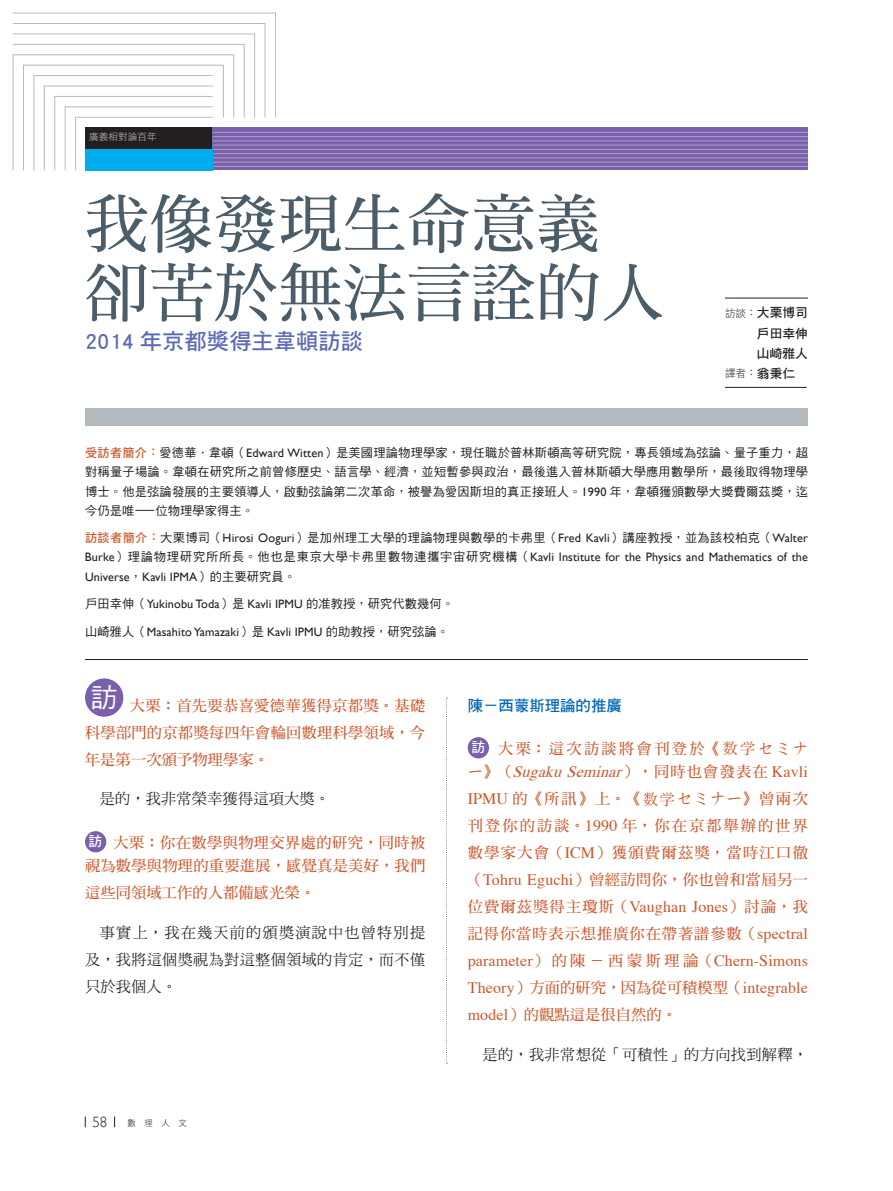
<style>
.page{position:relative;width:893px;height:1191px;background:#fff}
.page>*{position:absolute;margin:0;border:0;box-sizing:border-box;transform-origin:0 0}
.t1{font:63.75px/69px "DF Ming Std W7";letter-spacing:.01em;color:#4c5d6a}
.t2{font:26.55px "DF Hei Std W5";color:#fff}
.t3{font:22.35px "DF Hei Std W7";color:#5d6cb3}
.t4{font:15.9px/27px "Times";letter-spacing:.01em;color:#cb572b}
.t5{font:italic 15.9px "Times";color:#cb572b}
.t6{font:15.45px "DF Hei Std W7";color:#0166b3}
.t7{font:15.15px/27px "DF Ming Std W7";letter-spacing:.025em;color:#cb572b;text-align:justify}
.t8{font:15.15px/27px "DF Ming Std W5";letter-spacing:.02em;color:#231f20;text-align:justify}
.t9{font:15.15px "DF Ming Std W7";letter-spacing:.155em;color:#cb572b}
.t10{font:300 14.85px "Gill Sans";color:#231f20}
.t11{font:12.75px/20.2px "DF Hei Std W7";color:#231f20;text-align:justify}
.t12{font:12.15px/19.2px "Gill Sans";letter-spacing:.01em;color:#231f20;text-align:justify}
.t13{font:12.15px/19.2px "DF Hei Std W5";letter-spacing:.015em;color:#231f20;text-align:justify}
.t14{font:10.65px "DF Hei Std W3";color:#231f20}
.t15{font:9.6px "DF Hei Std W3";letter-spacing:.01em;color:#c5cacc}
.t16{font:8.55px "DF Hei Std W3";color:#231f20}
.s1{font-family:"DF Hei Std W3";font-size:10.65px}
.s2{font-family:"DF Hei Std W7";font-size:12.75px}
.s3{font-family:"DF Hei Std W7";color:#cb572b}
.s4{font-family:"Gill Sans"}
.s5{font-family:"DF Hei Std W5"}
.s6{font-family:"DF Hei Std W7";font-size:13.8px;color:#fff}
.s7{font-family:"Hira Min Pro W3"}
.s8{font-family:"DF Ming Std W7";font-style:normal;font-size:15.15px}
.s9{font-style:normal}
.s10{font-family:"Times";font-size:15.9px}
.s11{font-family:"DF Ming Std W7";font-size:15.15px}
</style>
<div class="page">
<svg style="left:446px;top:697px;width:1px;height:366px"></svg>
<div style="left:85px;top:678px;width:38px;height:38px;background:#7960aa;border-radius:50%"></div>
<hr style="left:725px;top:298px;width:83px;height:1px;background:#231f20">
<hr style="left:725px;top:387px;width:82px;height:1px;background:#231f20">
<div style="left:85px;top:128px;width:128px;height:21px;background:#231f20"></div>
<div style="left:85px;top:408px;width:723px;height:17px;background:#b3bbbe"></div>
<div style="left:213px;top:128px;width:595px;height:42px;background:#7960aa"></div>
<hr style="left:213px;top:132px;width:595px;height:1px;background:#b09ac9">
<hr style="left:213px;top:136px;width:595px;height:1px;background:#b09ac9">
<hr style="left:213px;top:140px;width:595px;height:1px;background:#b09ac9">
<hr style="left:213px;top:145px;width:595px;height:1px;background:#b09ac9">
<hr style="left:213px;top:149px;width:595px;height:1px;background:#b09ac9">
<hr style="left:213px;top:153px;width:595px;height:1px;background:#b09ac9">
<hr style="left:213px;top:157px;width:595px;height:1px;background:#b09ac9">
<hr style="left:213px;top:162px;width:595px;height:1px;background:#b09ac9">
<hr style="left:213px;top:166px;width:595px;height:1px;background:#b09ac9">
<div style="left:85px;top:149px;width:128px;height:21px;background:#00aeef"></div>
<hr style="left:85px;top:659px;width:723px;height:1px;background:#231f20">
<hr style="left:13px;top:54px;width:1px;height:116px;background:#b3bbbe">
<hr style="left:223px;top:65px;width:1px;height:53px;background:#b3bbbe">
<hr style="left:233px;top:54px;width:1px;height:64px;background:#b3bbbe">
<hr style="left:244px;top:44px;width:1px;height:74px;background:#b3bbbe">
<hr style="left:254px;top:34px;width:1px;height:84px;background:#b3bbbe">
<hr style="left:265px;top:23px;width:1px;height:95px;background:#b3bbbe">
<hr style="left:275px;top:13px;width:1px;height:105px;background:#b3bbbe">
<hr style="left:23px;top:65px;width:1px;height:105px;background:#b3bbbe">
<hr style="left:34px;top:75px;width:1px;height:95px;background:#b3bbbe">
<hr style="left:44px;top:86px;width:1px;height:84px;background:#b3bbbe">
<hr style="left:54px;top:96px;width:1px;height:74px;background:#b3bbbe">
<hr style="left:65px;top:107px;width:1px;height:63px;background:#b3bbbe">
<hr style="left:75px;top:117px;width:1px;height:53px;background:#b3bbbe">
<hr style="left:13px;top:54px;width:221px;height:1px;background:#b3bbbe">
<hr style="left:23px;top:65px;width:200px;height:1px;background:#b3bbbe">
<hr style="left:34px;top:75px;width:179px;height:1px;background:#b3bbbe">
<hr style="left:44px;top:86px;width:169px;height:1px;background:#b3bbbe">
<hr style="left:54px;top:96px;width:159px;height:1px;background:#b3bbbe">
<hr style="left:65px;top:107px;width:148px;height:1px;background:#b3bbbe">
<hr style="left:75px;top:117px;width:138px;height:1px;background:#b3bbbe">
<hr style="left:13px;top:13px;width:263px;height:1px;background:#b3bbbe">
<hr style="left:13px;top:23px;width:252px;height:1px;background:#b3bbbe">
<hr style="left:13px;top:34px;width:242px;height:1px;background:#b3bbbe">
<hr style="left:13px;top:44px;width:231px;height:1px;background:#b3bbbe">
<div style="left:468px;top:737px;width:21px;height:21px;background:#7960aa;border-radius:50%"></div>
<div style="left:85px;top:831px;width:21px;height:21px;background:#7960aa;border-radius:50%"></div>
<p class="t15" style="left:89px;top:131px;width:69px">廣義相對論百年</p>
<p class="t1" style="left:85px;top:188px;width:581px">我像發現生命意義卻苦於無法言詮的人</p>
<p class="t3" style="left:85px;top:329px;width:279px">2014 年京都獎得主韋頓訪談</p>
<p class="t11" style="left:757px;top:302px;width:53px;text-indent:-32px"><span class="s1">訪談：</span>大栗博司戶田幸伸山崎雅人</p>
<p class="t14" style="left:725px;top:367px;width:72px">譯者：<span class="s2">翁秉仁</span></p>
<p class="t13" style="left:85px;top:443px;width:724px"><span class="s3">受訪者簡介：</span>愛德華．韋頓（<span class="s4">Edward Witten</span>）是美國理論物理學家，現任職於普林斯頓高等研究院，專長領域為弦論、量子重力，超對稱量子場論。韋頓在研究所之前曾修歷史、語言學、經濟，並短暫參與政治，最後進入普林斯頓大學應用數學所，最後取得物理學博士。他是弦論發展的主要領導人，啟動弦論第二次革命，被譽為愛因斯坦的真正接班人。<span class="s4">1990</span> 年，韋頓獲頒數學大獎費爾茲獎，迄今仍是唯一位物理學家得主。</p>
<p class="t12" style="left:85px;top:528px;width:724px"><span class="s3">訪談者簡介：</span><span class="s5">大栗博司（</span>Hirosi Ooguri<span class="s5">）是加州理工大學的理論物理與數學的卡弗里（</span>Fred Kavli<span class="s5">）講座教授，並為該校柏克（</span>Walter Burke<span class="s5">）理論物理研究所所長。他也是東京大學卡弗里數物連攜宇宙研究機構（</span>Kavli Institute for the Physics and Mathematics of the Universe<span class="s5">，</span>Kavli IPMA<span class="s5">）的主要研究員。</span></p>
<p class="t12" style="left:85px;top:594px;width:370px"><span class="s5">戶田幸伸（</span>Yukinobu Toda<span class="s5">）是</span> Kavli IPMU <span class="s5">的准教授，研究代數幾何。</span></p>
<p class="t12" style="left:85px;top:622px;width:366px"><span class="s5">山崎雅人（</span>MasahitoYamazaki<span class="s5">）是</span> Kavli IPMU <span class="s5">的助教授，研究弦論。</span></p>
<p class="t2" style="left:91px;top:683px;width:28px">訪</p>
<p class="t7" style="left:85px;top:691px;width:342px;text-indent:45px">大栗：首先要恭喜愛德華獲得京都獎。基礎科學部門的京都獎每四年會輪回數理科學領域，今年是第一次頒予物理學家。</p>
<p class="t8" style="left:100px;top:785px;width:232px">是的，我非常榮幸獲得這項大獎。</p>
<p class="t7" style="left:85px;top:830px;width:342px;line-height:23.5px"><span class="s6">訪</span> 大栗：你在數學與物理交界處的研究，同時被視為數學與物理的重要進展，感覺真是美好，我們</p>
<p class="t7" style="left:85px;top:879px;width:232px">這些同領域工作的人都備感光榮。</p>
<p class="t8" style="left:85px;top:918px;width:342px;text-indent:15px">事實上，我在幾天前的頒獎演說中也曾特別提及，我將這個獎視為對這整個領域的肯定，而不僅只於我個人。</p>
<p class="t10" style="left:92px;top:1113px;width:16px">58</p>
<p class="t16" style="left:128px;top:1118px;width:61px">數　理　人　文</p>
<p class="t6" style="left:468px;top:697px;width:156px">陳－西蒙斯理論的推廣</p>
<p class="t9" style="left:471px;top:740px;width:338px"><span class="s6">訪</span> 大栗：這次訪談將會刊登於《<span class="s7">数学</span>セミナ</p>
<p class="t5" style="left:468px;top:757px;width:342px"><span class="s8">ー》（</span>SugakuSeminar<span class="s8">），同時也會發表在</span> <span class="s9">Kavli</span></p>
<p class="t7" style="left:468px;top:785px;width:342px"><span class="s10">IPMU</span> 的《所訊》上。《<span class="s7">数学</span>セミナー》曾兩次刊登你的訪談。<span class="s10">1990</span> 年，你在京都舉辦的世界數學家大會（<span class="s10">ICM</span>）獲頒費爾茲獎，當時江口徹（<span class="s10">Tohru Eguchi</span>）曾經訪問你，你也曾和當屆另一位費爾茲獎得主瓊斯（<span class="s10">Vaughan Jones</span>）討論，我記得你當時表示想推廣你在帶著譜參數（<span class="s10">spectral</span></p>
<p class="t4" style="left:468px;top:946px;width:342px">parameter<span class="s11">）的陳－西蒙斯理論（</span>Chern-Simons<br>Theory<span class="s11">）方面的研究，因為從可積模型（</span>integrable</p>
<p class="t7" style="left:468px;top:1001px;width:211px"><span class="s10">model</span>）的觀點這是很自然的。</p>
<p class="t8" style="left:483px;top:1041px;width:327px">是的，我非常想從「可積性」的方向找到解釋，</p>
</div>
